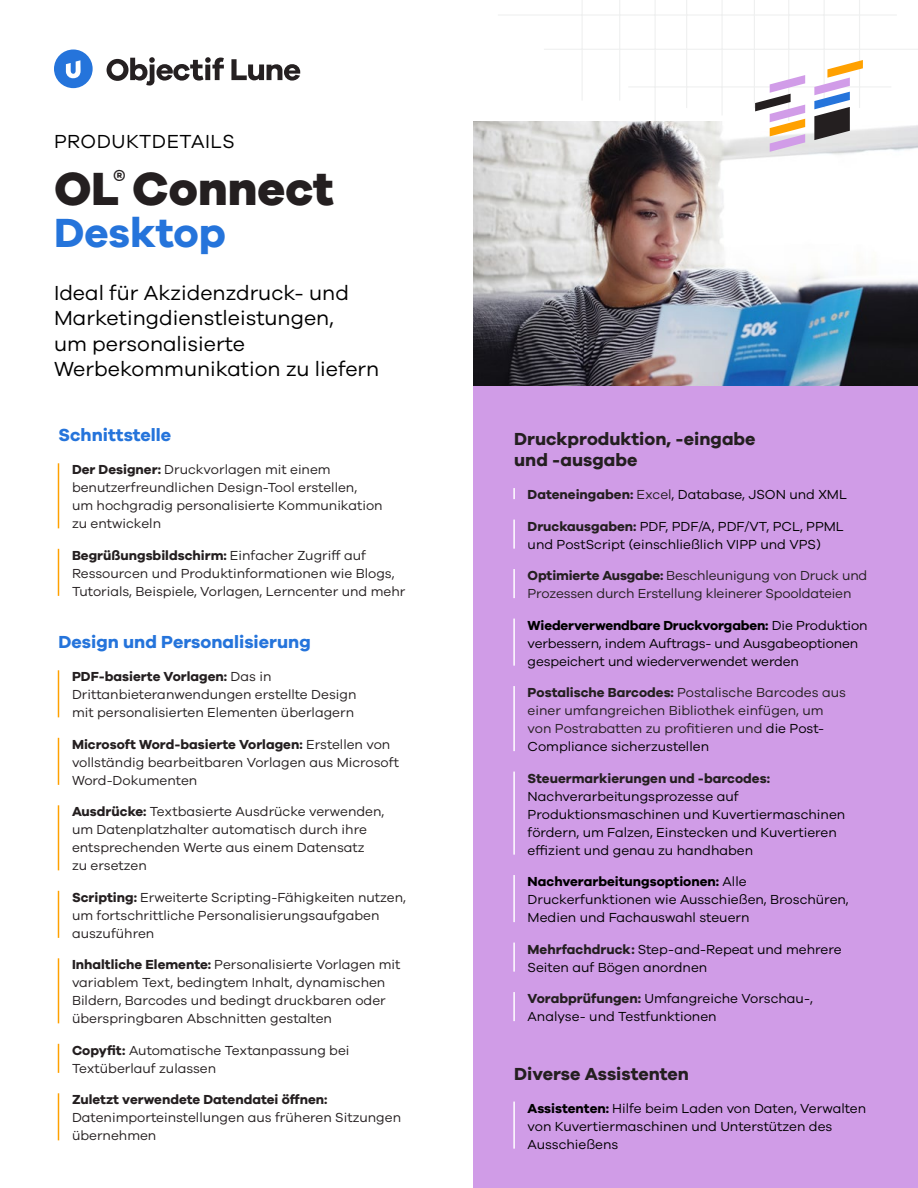
<style>
.page{position:relative;width:918px;height:1188px;background:#fff}
.page>*{position:absolute;margin:0;border:0;box-sizing:border-box;transform-origin:0 0}
.t1{font:800 48px "Galano Grotesque";color:#241f20}
.t2{font:700 42px "Galano Grotesque";color:#2574db}
.t3{font:21px/25.5px "Galano Grotesque";color:#000}
.t4{font:19.5px "Galano Grotesque";letter-spacing:.025em;color:#000}
.t5{font:700 18px/21px "Galano Grotesque";color:#241f20}
.t6{font:700 18px "Galano Grotesque";color:#2574db}
.t7{font:13.5px/18px "Galano Grotesque";color:#241f20}
.t8{font:13.5px/18px "Galano Grotesque";color:#000}
.t9{font:700 13.5px "Galano Grotesque";color:#241f20}
.s1{font-weight:700}
.s2{font-weight:700;color:#241f20}
.s3{color:#241f20}
.s4{color:#000}
</style>
<div class="page">
<svg style="left:107px;top:57px;width:117px;height:29px"></svg>
<svg style="left:231px;top:59px;width:69px;height:22px"></svg>
<svg style="left:54px;top:50px;width:39px;height:38px"></svg>
<hr style="left:859px;top:0;width:1px;height:108px;background:#eff0f0">
<hr style="left:824px;top:0;width:1px;height:108px;background:#eff0f0">
<hr style="left:722px;top:0;width:1px;height:115px;background:#eff0f0">
<hr style="left:686px;top:0;width:1px;height:108px;background:#eff0f0">
<hr style="left:655px;top:0;width:1px;height:130px;background:#eff0f0">
<hr style="left:619px;top:0;width:1px;height:101px;background:#eff0f0">
<hr style="left:582px;top:0;width:1px;height:101px;background:#eff0f0">
<hr style="left:788px;top:0;width:1px;height:123px;background:#eff0f0">
<hr style="left:754px;top:0;width:1px;height:108px;background:#eff0f0">
<hr style="left:541px;top:0;width:377px;height:1px;background:#eff0f0">
<hr style="left:498px;top:14px;width:399px;height:2px;background:#eff0f0">
<hr style="left:544px;top:49px;width:374px;height:1px;background:#eff0f0">
<hr style="left:628px;top:86px;width:263px;height:1px;background:#eff0f0">
<img style="left:474px;top:121px;width:444px;height:266px">
<hr style="left:58px;top:463px;width:1px;height:65px;background:#ffa100">
<hr style="left:58px;top:549px;width:1px;height:47px;background:#ffa100">
<hr style="left:58px;top:670px;width:1px;height:47px;background:#ffa100">
<hr style="left:58px;top:738px;width:1px;height:47px;background:#ffa100">
<hr style="left:58px;top:805px;width:1px;height:65px;background:#ffa100">
<hr style="left:58px;top:891px;width:1px;height:47px;background:#ffa100">
<hr style="left:58px;top:958px;width:1px;height:65px;background:#ffa100">
<svg style="left:58px;top:1044px;width:1px;height:29px"></svg>
<hr style="left:58px;top:1093px;width:1px;height:47px;background:#ffa100">
<div style="left:474px;top:387px;width:444px;height:801px;background:#d09ce7"></div>
<svg style="left:513px;top:488px;width:2px;height:11px"></svg>
<hr style="left:513px;top:520px;width:2px;height:29px;background:#fff">
<hr style="left:513px;top:569px;width:2px;height:29px;background:#fff">
<hr style="left:513px;top:619px;width:2px;height:47px;background:#fff">
<hr style="left:513px;top:686px;width:2px;height:65px;background:#fff">
<hr style="left:513px;top:772px;width:2px;height:83px;background:#fff">
<hr style="left:513px;top:875px;width:2px;height:47px;background:#fff">
<hr style="left:513px;top:943px;width:2px;height:29px;background:#fff">
<hr style="left:513px;top:992px;width:2px;height:29px;background:#fff">
<hr style="left:513px;top:1102px;width:2px;height:47px;background:#fff">
<svg style="left:814px;top:60px;width:49px;height:80px"></svg>
<svg style="left:755px;top:75px;width:50px;height:77px"></svg>
<h3 class="t4" style="left:54px;top:130px;width:182px">PRODUKTDETAILS</h3>
<h1 class="t1" style="left:54px;top:159px;width:282px">OL<sup>®</sup> Connect</h1>
<h2 class="t2" style="left:54px;top:207px;width:173px">Desktop</h2>
<h3 class="t3" style="left:54px;top:279px;width:327px">Ideal für Akzidenzdruck- und<br>Marketingdienstleistungen,<br>um personalisierte<br>Werbekommunikation zu liefern</h3>
<h3 class="t6" style="left:58px;top:424px;width:114px">Schnittstelle</h3>
<p class="t7" style="left:72px;top:460px;width:312px"><span class="s1">Der Designer:</span> Druckvorlagen mit einem benutzerfreundlichen Design-Tool erstellen,<br>um hochgradig personalisierte Kommunikation zu entwickeln</p>
<p class="t7" style="left:72px;top:546px;width:335px"><span class="s1">Begrüßungsbildschirm:</span> Einfacher Zugriff auf<br>Ressourcen und Produktinformationen wie Blogs,<br>Tutorials, Beispiele, Vorlagen, Lerncenter und mehr</p>
<h3 class="t6" style="left:58px;top:631px;width:254px">Design und Personalisierung</h3>
<p class="t7" style="left:72px;top:667px;width:286px"><span class="s1">PDF-basierte Vorlagen:</span> Das in<br>Drittanbieteranwendungen erstellte Design mit personalisierten Elementen überlagern</p>
<p class="t7" style="left:72px;top:735px;width:329px"><span class="s1">Microsoft Word-basierte Vorlagen:</span> Erstellen von vollständig bearbeitbaren Vorlagen aus Microsoft<br>Word-Dokumenten</p>
<p class="t7" style="left:72px;top:802px;width:314px"><span class="s1">Ausdrücke:</span> Textbasierte Ausdrücke verwenden, um Datenplatzhalter automatisch durch ihre entsprechenden Werte aus einem Datensatz<br>zu ersetzen</p>
<p class="t7" style="left:72px;top:888px;width:336px"><span class="s1">Scripting:</span> Erweiterte Scripting-Fähigkeiten nutzen, um fortschrittliche Personalisierungsaufgaben auszuführen</p>
<p class="t7" style="left:72px;top:955px;width:330px"><span class="s1">Inhaltliche Elemente:</span> Personalisierte Vorlagen mit variablem Text, bedingtem Inhalt, dynamischen Bildern, Barcodes und bedingt druckbaren oder überspringbaren Abschnitten gestalten</p>
<p class="t7" style="left:72px;top:1041px;width:279px"><span class="s1">Copyfit:</span> Automatische Textanpassung bei<br>Textüberlauf zulassen</p>
<p class="t9" style="left:72px;top:1091px;width:257px">Zuletzt verwendete Datendatei öffnen:</p>
<p class="t7" style="left:72px;top:1108px;width:331px">Datenimporteinstellungen aus früheren Sitzungen übernehmen</p>
<h3 class="t5" style="left:514px;top:428px;width:243px">Druckproduktion, -eingabe und -ausgabe</h3>
<p class="t8" style="left:528px;top:485px;width:321px"><span class="s2">Dateneingaben:</span> <span class="s3">Excel</span>, Database, JSON und XML</p>
<p class="t8" style="left:528px;top:517px;width:318px"><span class="s2">Druckausgaben:</span> PDF, PDF/A, PDF/VT, PCL, PPML und PostScript (einschließlich VIPP und VPS)</p>
<p class="t7" style="left:528px;top:566px;width:341px"><span class="s1">Optimierte Ausgabe:</span> Beschleunigung von Druck und<br>Prozessen durch Erstellung kleinerer Spooldateien</p>
<p class="t8" style="left:528px;top:616px;width:341px"><span class="s1">Wiederverwendbare Druckvorgaben:</span> Die Produktion verbessern, indem Auftrags- und Ausgabeoptionen gespeichert und wiederverwendet werden</p>
<p class="t7" style="left:528px;top:683px;width:320px"><span class="s1">Postalische Barcodes:</span> Postalische Barcodes aus einer umfangreichen Bibliothek einfügen, um von Postrabatten zu profitieren und <span class="s4">die Post-Compliance sicherzustellen</span></p>
<p class="t9" style="left:528px;top:770px;width:244px">Steuermarkierungen und -barcodes:</p>
<p class="t8" style="left:528px;top:787px;width:319px">Nachverarbeitungsprozesse auf Produktionsmaschinen und Kuvertiermaschinen fördern, um Falzen, Einstecken und Kuvertieren effizient und genau zu handhaben</p>
<p class="t8" style="left:528px;top:872px;width:323px"><span class="s1">Nachverarbeitungsoptionen:</span> Alle<br>Druckerfunktionen wie Ausschießen, Broschüren,<br>Medien und Fachauswahl steuern</p>
<p class="t8" style="left:528px;top:940px;width:316px"><span class="s2">Mehrfachdruck:</span> Step-and-Repeat und mehrere<br>Seiten auf Bögen anordnen</p>
<p class="t8" style="left:528px;top:989px;width:287px"><span class="s2">Vorabprüfungen:</span> Umfangreiche Vorschau-,<br>Analyse- und Testfunktionen</p>
<h3 class="t5" style="left:514px;top:1062px;width:176px">Diverse Assistenten</h3>
<p class="t8" style="left:528px;top:1099px;width:340px"><span class="s1">Assistenten:</span> Hilfe beim Laden von Daten, Verwalten von Kuvertiermaschinen und Unterstützen des<br>Ausschießens</p>
</div>
